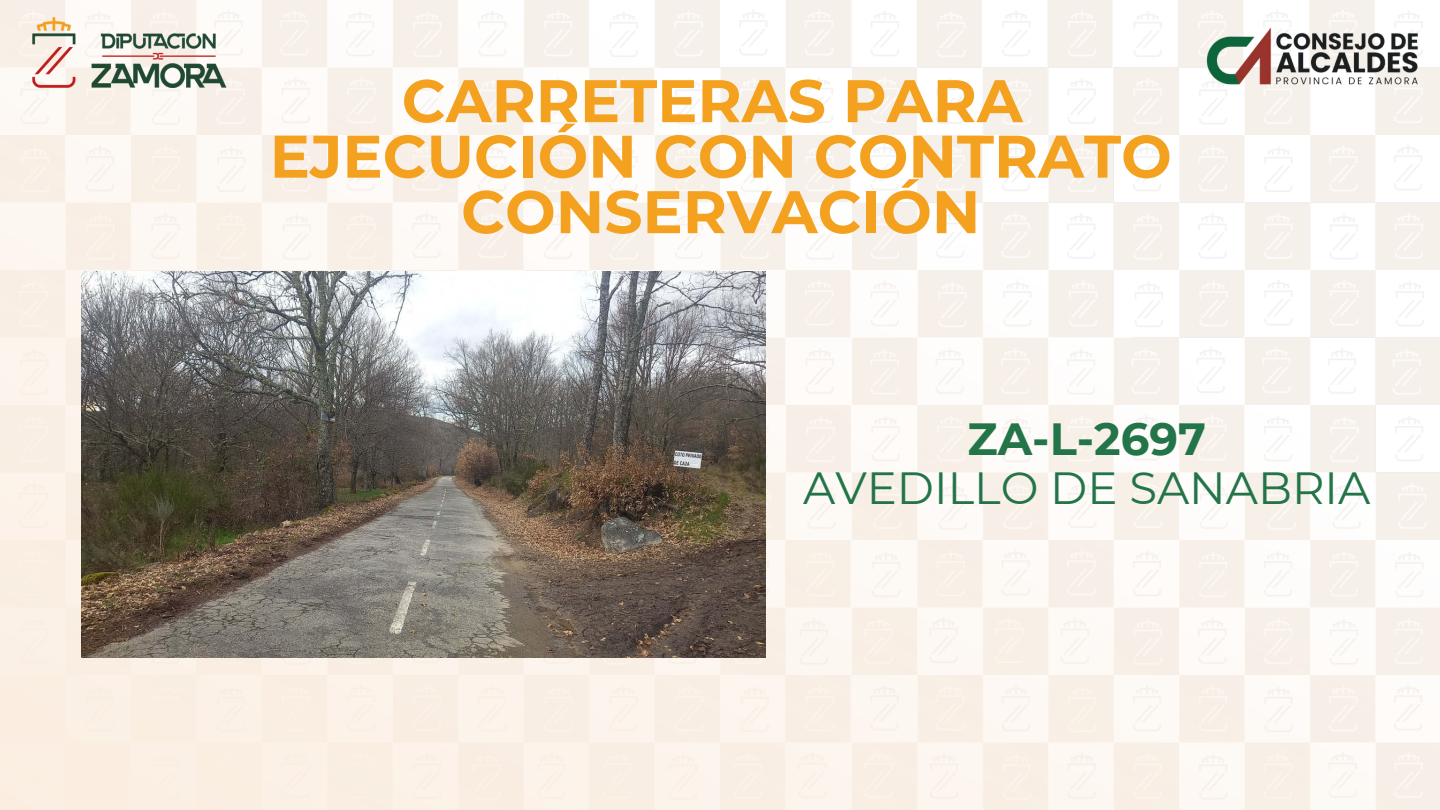
<style>
.page{position:relative;width:1440px;height:810px;background:#fff}
.page>*{position:absolute;margin:0;border:0;box-sizing:border-box;transform-origin:0 0}
.t1{font:700 60px/55.5px "Montserrat";color:#f4a11f;text-align:center}
.t2{font:45px "Montserrat";color:#237448}
.t3{font:700 45px "Montserrat";color:#237448}
</style>
<div class="page">
<img style="left:0;top:0;width:1440px;height:810px">
<img style="left:9px;top:12px;width:236px;height:90px">
<img style="left:1178px;top:21px;width:262px;height:72px">
<img style="left:81px;top:272px;width:685px;height:385px">
<p class="t1" style="left:270px;top:73px;width:904px">CARRETERAS PARA<br>EJECUCIÓN CON CONTRATO<br>CONSERVACIÓN</p>
<p class="t3" style="left:968px;top:412px;width:240px">ZA-L-2697</p>
<p class="t2" style="left:803px;top:460px;width:569px">AVEDILLO DE SANABRIA</p>
</div>
